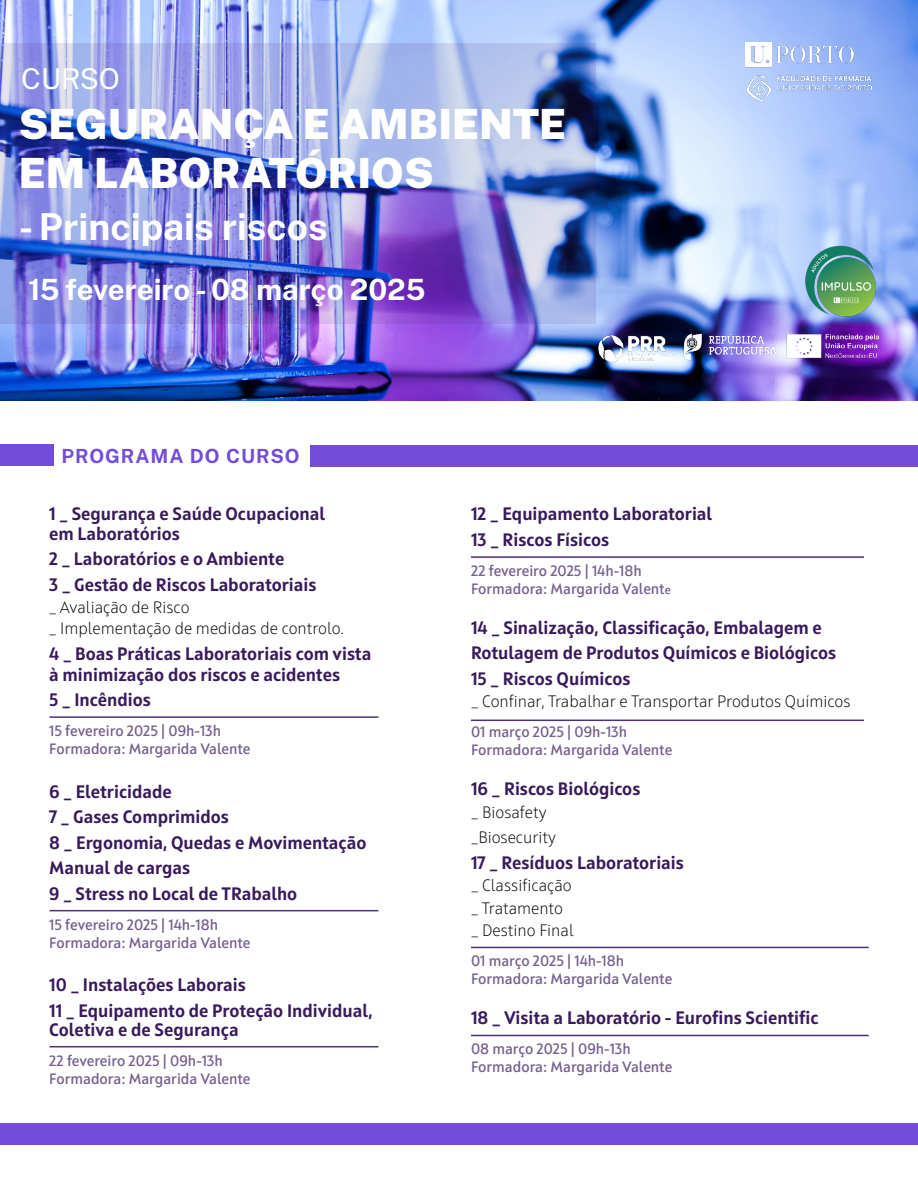
<style>
.page{position:relative;width:918px;height:1188px;background:#fff}
.page>*{position:absolute;margin:0;border:0;box-sizing:border-box;transform-origin:0 0}
.t1{font:900 41.7px "Public Sans";color:#fff}
.t2{font:700 37.2px "Public Sans";color:#fff}
.t3{font:700 29.25px "Public Sans";color:#fff}
.t4{font:28.65px "Public Sans";letter-spacing:-.005em;color:#fff}
.t5{font:700 19.5px "Public Sans";letter-spacing:.05em;color:#734cd8}
.t6{font:700 18px "Squad";color:#38195c}
.t7{font:300 16.5px "Squad";color:#000}
.t8{font:600 15px "Squad";color:#745e8d}
.s1{font-size:12px}
</style>
<div class="page">
<div style="left:0;top:445px;width:54px;height:21px;background:#734cd8"></div>
<div style="left:310px;top:445px;width:608px;height:21px;background:#734cd8"></div>
<div style="left:0;top:1123px;width:918px;height:22px;background:#734cd8"></div>
<img style="left:0;top:0;width:918px;height:400px">
<img style="left:745px;top:43px;width:127px;height:58px">
<img style="left:595px;top:325px;width:287px;height:43px">
<img style="left:801px;top:242px;width:81px;height:79px">
<img style="left:0;top:43px;width:595px;height:280px">
<hr style="left:50px;top:716px;width:328px;height:2px;background:#4d317f">
<hr style="left:50px;top:910px;width:328px;height:1px;background:#4d317f">
<hr style="left:50px;top:1046px;width:328px;height:1px;background:#4d317f">
<hr style="left:471px;top:556px;width:393px;height:2px;background:#4d317f">
<hr style="left:471px;top:720px;width:393px;height:1px;background:#4d317f">
<hr style="left:471px;top:947px;width:398px;height:1px;background:#4d317f">
<hr style="left:471px;top:1035px;width:398px;height:1px;background:#4d317f">
<p class="t4" style="left:21px;top:59px;width:100px">CURSO</p>
<p class="t1" style="left:19px;top:92px;width:549px">SEGURANÇA E AMBIENTE</p>
<p class="t1" style="left:19px;top:141px;width:417px">EM LABORATÓRIOS</p>
<p class="t2" style="left:19px;top:199px;width:310px">- Principais riscos</p>
<p class="t3" style="left:28px;top:268px;width:399px">15 fevereiro - 08 março 2025</p>
<p class="t5" style="left:61px;top:441px;width:240px">PROGRAMA DO CURSO</p>
<p class="t6" style="left:49px;top:503px;width:277px">1 _ Segurança e Saúde Ocupacional</p>
<p class="t6" style="left:49px;top:522px;width:132px">em Laboratórios</p>
<p class="t6" style="left:49px;top:548px;width:237px">2 _ Laboratórios e o Ambiente</p>
<p class="t6" style="left:49px;top:573px;width:269px">3 _ Gestão de Riscos Laboratoriais</p>
<p class="t7" style="left:49px;top:598px;width:142px">_ Avaliação de Risco</p>
<p class="t7" style="left:49px;top:619px;width:296px">_ Implementação de medidas de controlo.</p>
<p class="t6" style="left:49px;top:642px;width:324px">4 _ Boas Práticas Laboratoriais com vista</p>
<p class="t6" style="left:49px;top:663px;width:292px">à minimização dos riscos e acidentes</p>
<p class="t6" style="left:49px;top:689px;width:103px">5 _ Incêndios</p>
<p class="t8" style="left:49px;top:722px;width:173px">15 fevereiro 2025 | 09h-13h</p>
<p class="t8" style="left:49px;top:740px;width:203px">Formadora: Margarida Valente</p>
<p class="t6" style="left:49px;top:780px;width:124px">6 _ Eletricidade</p>
<p class="t6" style="left:49px;top:806px;width:181px">7 _ Gases Comprimidos</p>
<p class="t6" style="left:49px;top:831px;width:319px">8 _ Ergonomia, Quedas e Movimentação</p>
<p class="t6" style="left:49px;top:857px;width:142px">Manual de cargas</p>
<p class="t6" style="left:49px;top:882px;width:250px">9 _ Stress no Local de TRabalho</p>
<p class="t8" style="left:49px;top:915px;width:170px">15 fevereiro 2025 | 14h-18h</p>
<p class="t8" style="left:49px;top:933px;width:203px">Formadora: Margarida Valente</p>
<p class="t6" style="left:49px;top:974px;width:198px">10 _ Instalações Laborais</p>
<p class="t6" style="left:49px;top:999px;width:325px">11 _ Equipamento de Proteção Individual,</p>
<p class="t6" style="left:49px;top:1019px;width:191px">Coletiva e de Segurança</p>
<p class="t8" style="left:49px;top:1052px;width:175px">22 fevereiro 2025 | 09h-13h</p>
<p class="t8" style="left:49px;top:1070px;width:203px">Formadora: Margarida Valente</p>
<p class="t6" style="left:471px;top:503px;width:243px">12 _ Equipamento Laboratorial</p>
<p class="t6" style="left:471px;top:528px;width:140px">13 _ Riscos Físicos</p>
<p class="t8" style="left:471px;top:561px;width:172px">22 fevereiro 2025 | 14h-18h</p>
<p class="t8" style="left:471px;top:579px;width:201px">Formadora: Margarida Valent<span class="s1">e</span></p>
<p class="t6" style="left:471px;top:616px;width:352px">14 _ Sinalização, Classificação, Embalagem e</p>
<p class="t6" style="left:471px;top:642px;width:367px">Rotulagem de Produtos Químicos e Biológicos</p>
<p class="t6" style="left:471px;top:667px;width:161px">15 _ Riscos Químicos</p>
<p class="t7" style="left:471px;top:692px;width:381px">_ Confinar, Trabalhar e Transportar Produtos Químicos</p>
<p class="t8" style="left:471px;top:723px;width:158px">01 março 2025 | 09h-13h</p>
<p class="t8" style="left:471px;top:741px;width:203px">Formadora: Margarida Valente</p>
<p class="t6" style="left:471px;top:777px;width:171px">16 _ Riscos Biológicos</p>
<p class="t7" style="left:471px;top:802px;width:77px">_ Biosafety</p>
<p class="t7" style="left:471px;top:828px;width:87px">_Biosecurity</p>
<p class="t6" style="left:471px;top:851px;width:214px">17 _ Resíduos Laboratoriais</p>
<p class="t7" style="left:471px;top:876px;width:102px">_ Classificação</p>
<p class="t7" style="left:471px;top:898px;width:94px">_ Tratamento</p>
<p class="t7" style="left:471px;top:921px;width:104px">_ Destino Final</p>
<p class="t8" style="left:471px;top:952px;width:155px">01 março 2025 | 14h-18h</p>
<p class="t8" style="left:471px;top:970px;width:203px">Formadora: Margarida Valente</p>
<p class="t6" style="left:471px;top:1006px;width:349px">18 _ Visita a Laboratório - Eurofins Scientific</p>
<p class="t8" style="left:471px;top:1039px;width:161px">08 março 2025 | 09h-13h</p>
<p class="t8" style="left:471px;top:1057px;width:203px">Formadora: Margarida Valente</p>
</div>
